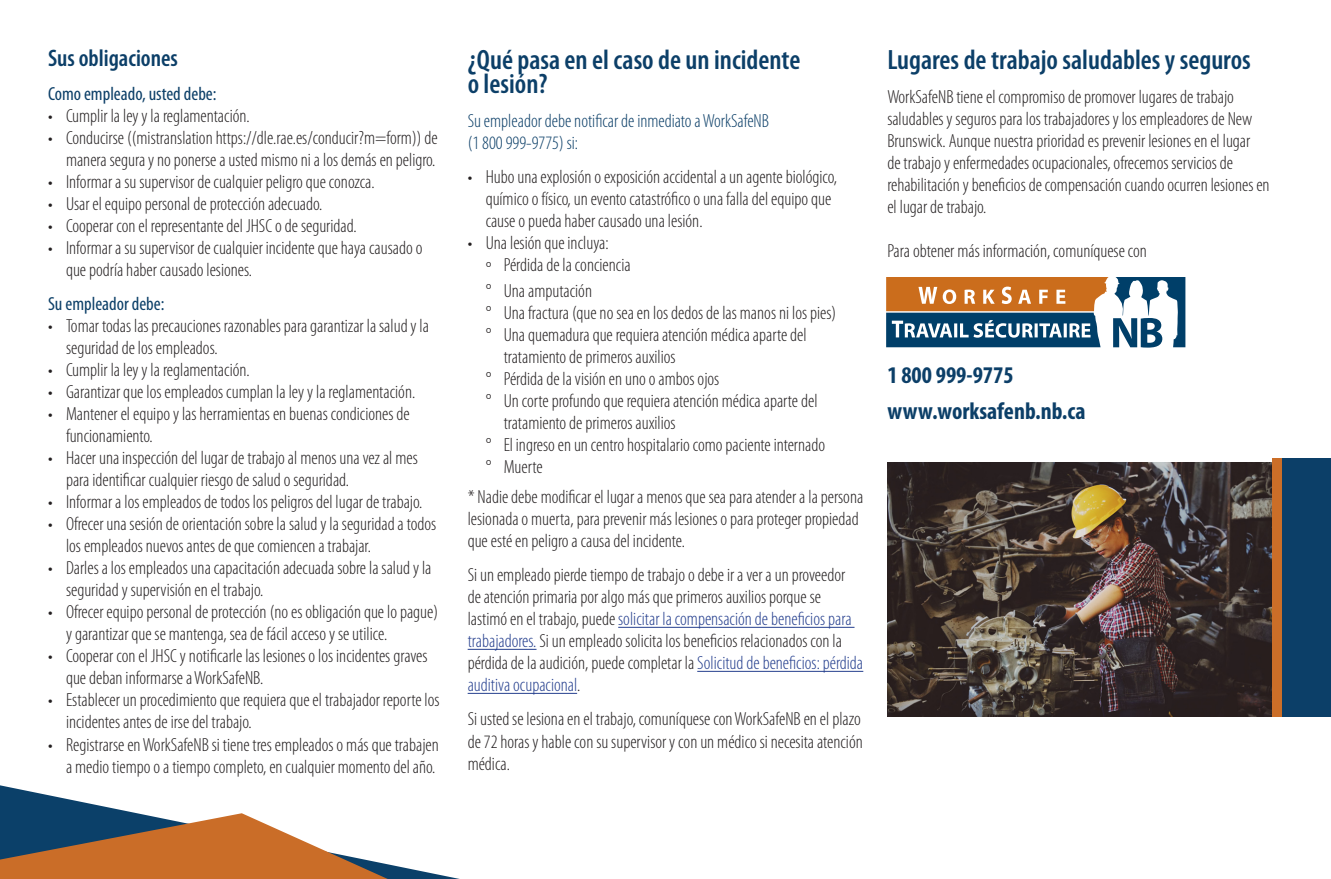
<style>
.page{position:relative;width:1331px;height:879px;background:#fff}
.page>*{position:absolute;margin:0;border:0;box-sizing:border-box;transform-origin:0 0}
.t1{font:600 condensed 28px/24px "Myriad Pro";color:#0c3f68}
.t2{font:700 condensed 24px "Myriad Pro";color:#0c3f68}
.t3{font:600 condensed 24px "Myriad Pro";color:#0c3f68}
.t4{font:300 condensed 19px/22px "Myriad Pro";color:#231f20}
.t5{font:300 condensed 19px/22px "Myriad Pro";color:#0c3f68}
.t6{font:condensed 19px "Myriad Pro";color:#0c3f68}
.s1{color:#253f8e}
</style>
<div class="page">
<hr style="left:618px;top:626px;width:236px;height:1px;background:#253f8e">
<hr style="left:468px;top:648px;width:68px;height:1px;background:#253f8e">
<hr style="left:697px;top:670px;width:166px;height:1px;background:#253f8e">
<hr style="left:468px;top:692px;width:109px;height:1px;background:#253f8e">
<div style="left:883px;top:274px;width:305px;height:76px;background:#fff;border:6px solid #fff"></div>
<svg style="left:886px;top:277px;width:299px;height:70px"></svg>
<img style="left:887px;top:462px;width:386px;height:254px">
<div style="left:1273px;top:458px;width:58px;height:258px;background:#cb6e28"></div>
<div style="left:1283px;top:458px;width:48px;height:258px;background:#0c3f68"></div>
<svg style="left:0;top:785px;width:455px;height:93px"></svg>
<p class="t3" style="left:48px;top:45px;width:132px">Sus obligaciones</p>
<p class="t6" style="left:48px;top:82px;width:170px">Como empleado, usted debe:</p>
<p class="t4" style="left:48px;top:105px;width:203px">• Cumplir la ley y la reglamentación.</p>
<p class="t4" style="left:48px;top:127px;width:391px;text-align:right">• Conducirse ((mistranslation https://dle.rae.es/conducir?m=form)) de manera segura y no ponerse a usted mismo ni a los demás en peligro.</p>
<p class="t4" style="left:48px;top:171px;width:328px">• Informar a su supervisor de cualquier peligro que conozca.</p>
<p class="t4" style="left:48px;top:193px;width:276px">• Usar el equipo personal de protección adecuado.</p>
<p class="t4" style="left:48px;top:215px;width:310px">• Cooperar con el representante del JHSC o de seguridad.</p>
<p class="t4" style="left:66px;top:237px;width:358px;text-indent:-18px">• Informar a su supervisor de cualquier incidente que haya causado o que podría haber causado lesiones.</p>
<p class="t6" style="left:48px;top:292px;width:118px">Su empleador debe:</p>
<p class="t4" style="left:66px;top:315px;width:365px;text-indent:-18px">• Tomar todas las precauciones razonables para garantizar la salud y la seguridad de los empleados.</p>
<p class="t4" style="left:48px;top:359px;width:203px">• Cumplir la ley y la reglamentación.</p>
<p class="t4" style="left:48px;top:381px;width:369px">• Garantizar que los empleados cumplan la ley y la reglamentación.</p>
<p class="t4" style="left:66px;top:403px;width:345px;text-indent:-18px">• Mantener el equipo y las herramientas en buenas condiciones de funcionamiento.</p>
<p class="t4" style="left:66px;top:447px;width:353px;text-indent:-18px">• Hacer una inspección del lugar de trabajo al menos una vez al mes para identificar cualquier riesgo de salud o seguridad.</p>
<p class="t4" style="left:48px;top:491px;width:376px">• Informar a los empleados de todos los peligros del lugar de trabajo.</p>
<p class="t4" style="left:66px;top:513px;width:372px;text-indent:-18px">• Ofrecer una sesión de orientación sobre la salud y la seguridad a todos los empleados nuevos antes de que comiencen a trabajar.</p>
<p class="t4" style="left:66px;top:557px;width:367px;text-indent:-18px">• Darles a los empleados una capacitación adecuada sobre la salud y la seguridad y supervisión en el trabajo.</p>
<p class="t4" style="left:66px;top:601px;width:374px;text-indent:-18px">• Ofrecer equipo personal de protección (no es obligación que lo pague) y garantizar que se mantenga, sea de fácil acceso y se utilice.</p>
<p class="t4" style="left:66px;top:645px;width:363px;text-indent:-18px">• Cooperar con el JHSC y notificarle las lesiones o los incidentes graves que deban informarse a WorkSafeNB.</p>
<p class="t4" style="left:66px;top:689px;width:375px;text-indent:-18px">• Establecer un procedimiento que requiera que el trabajador reporte los incidentes antes de irse del trabajo.</p>
<p class="t4" style="left:48px;top:733px;width:392px;text-align:right">• Registrarse en WorkSafeNB si tiene tres empleados o más que trabajen a medio tiempo o a tiempo completo, en cualquier momento del año.</p>
<p class="t1" style="left:468px;top:48px;width:334px">¿Qué pasa en el caso de un incidente o lesión?</p>
<p class="t5" style="left:468px;top:110px;width:303px">Su empleador debe notificar de inmediato a WorkSafeNB (1 800 999-9775) si:</p>
<p class="t4" style="left:486px;top:166px;width:353px;text-indent:-18px">• Hubo una explosión o exposición accidental a un agente biológico, químico o físico, un evento catastrófico o una falla del equipo que cause o pueda haber causado una lesión.</p>
<p class="t4" style="left:468px;top:232px;width:143px">• Una lesión que incluya:</p>
<p class="t4" style="left:486px;top:254px;width:147px">° Pérdida de la conciencia</p>
<p class="t4" style="left:486px;top:280px;width:108px">° Una amputación</p>
<p class="t4" style="left:486px;top:302px;width:352px">° Una fractura (que no sea en los dedos de las manos ni los pies)</p>
<p class="t4" style="left:504px;top:324px;width:304px;text-indent:-18px">° Una quemadura que requiera atención médica aparte del tratamiento de primeros auxilios</p>
<p class="t4" style="left:486px;top:368px;width:235px">° Pérdida de la visión en uno o ambos ojos</p>
<p class="t4" style="left:504px;top:390px;width:315px;text-indent:-18px">° Un corte profundo que requiera atención médica aparte del tratamiento de primeros auxilios</p>
<p class="t4" style="left:486px;top:434px;width:341px">° El ingreso en un centro hospitalario como paciente internado</p>
<p class="t4" style="left:486px;top:456px;width:59px">° Muerte</p>
<p class="t4" style="left:468px;top:486px;width:397px">* Nadie debe modificar el lugar a menos que sea para atender a la persona lesionada o muerta, para prevenir más lesiones o para proteger propiedad que esté en peligro a causa del incidente.</p>
<p class="t4" style="left:468px;top:564px;width:397px">Si un empleado pierde tiempo de trabajo o debe ir a ver a un proveedor de atención primaria por algo más que primeros auxilios porque se lastimó en el trabajo, puede <span class="s1">solicitar la compensación de beneficios para trabajadores.</span> Si un empleado solicita los beneficios relacionados con la pérdida de la audición, puede completar la <span class="s1">Solicitud de beneficios: pérdida auditiva ocupacional</span>.</p>
<p class="t4" style="left:468px;top:708px;width:397px;text-align:justify">Si usted se lesiona en el trabajo, comuníquese con WorkSafeNB en el plazo de 72 horas y hable con su supervisor y con un médico si necesita atención médica.</p>
<p class="t1" style="left:887px;top:48px;width:365px">Lugares de trabajo saludables y seguros</p>
<p class="t4" style="left:887px;top:86px;width:384px">WorkSafeNB tiene el compromiso de promover lugares de trabajo saludables y seguros para los trabajadores y los empleadores de New Brunswick. Aunque nuestra prioridad es prevenir lesiones en el lugar<br>de trabajo y enfermedades ocupacionales, ofrecemos servicios de rehabilitación y beneficios de compensación cuando ocurren lesiones en el lugar de trabajo.</p>
<p class="t4" style="left:887px;top:240px;width:261px">Para obtener más información, comuníquese con</p>
<p class="t2" style="left:887px;top:360px;width:128px">1 800 999-9775</p>
<p class="t2" style="left:887px;top:396px;width:200px">www.worksafenb.nb.ca</p>
</div>
